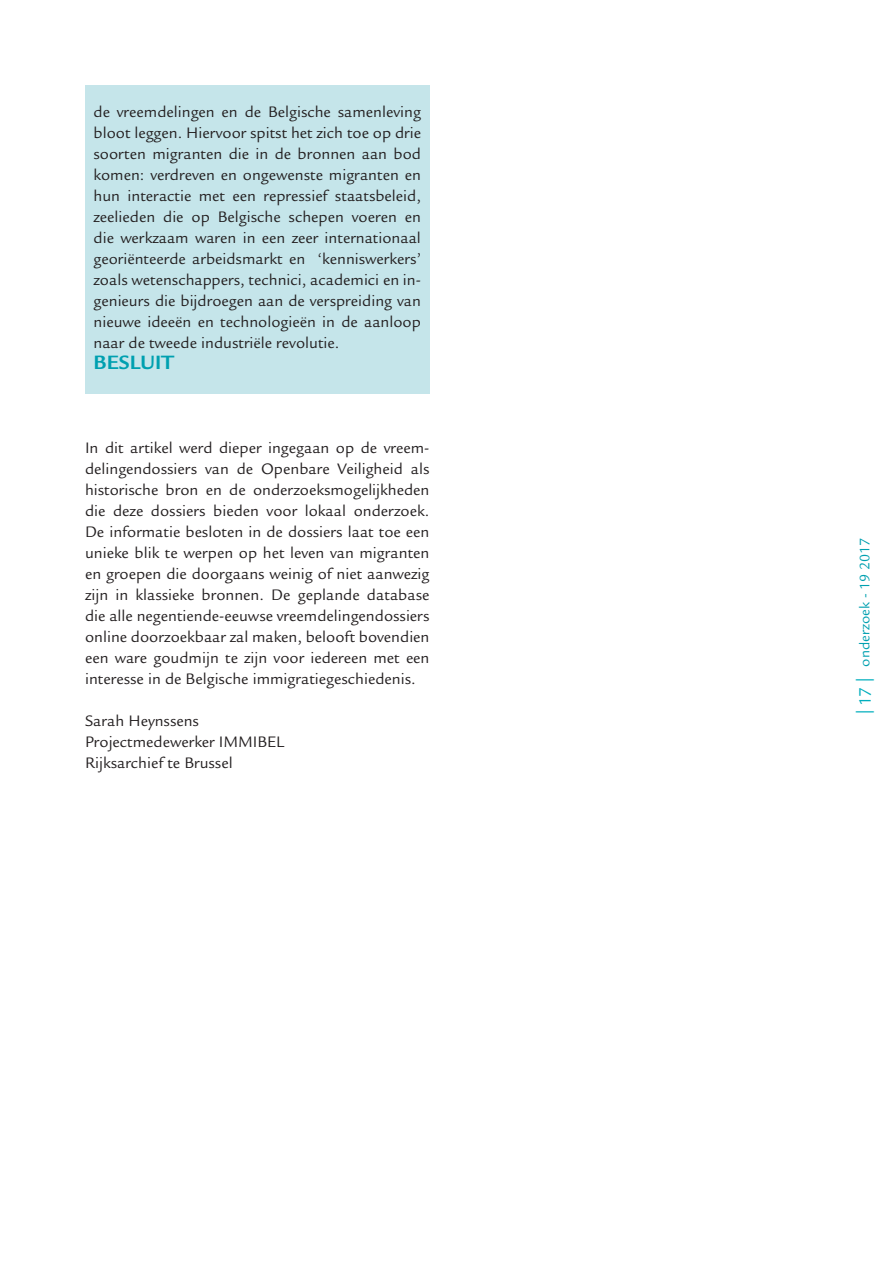
<style>
.page{position:relative;width:893px;height:1263px;background:#fff}
.page>*{position:absolute;margin:0;border:0;box-sizing:border-box;transform-origin:0 0}
.Tussentitel{font:700 21px "Legacy Sans Std";color:#00a0b0}
.Tekst{font:16.5px/21px "Legacy Sans Std";color:#231f20;text-align:justify}
.t1{font:15px "Legacy Sans Std";color:#00a0b0}
.s1{font-family:"Myriad Pro";font-size:18px;color:#00aebd}
.s2{font-size:18px;color:#00aebd}
</style>
<div class="page">
<div style="left:85px;top:85px;width:344px;height:308px;background:#c5e5ea"></div>
<p class="Tekst" style="left:94px;top:101px;width:329px">de vreemdelingen en de Belgische samenleving bloot leggen. Hiervoor spitst het zich toe op drie soorten migranten die in de bronnen aan bod komen: verdreven en ongewenste migranten en hun interactie met een repressief staatsbeleid, zeelieden die op Belgische schepen voeren en die werkzaam waren in een zeer internationaal georiënteerde arbeidsmarkt en ‘kenniswerkers’ zoals wetenschappers, technici, academici en in&shy;genieurs die bijdroegen aan de verspreiding van nieuwe ideeën en technologieën in de aanloop naar de tweede industriële revolutie.</p>
<p class="Tussentitel" style="left:94px;top:350px;width:82px">BESLUIT</p>
<p class="Tekst" style="left:85px;top:437px;width:346px">In dit artikel werd dieper ingegaan op de vreem&shy;delingendossiers van de Openbare Veiligheid als historische bron en de onderzoeksmogelijkheden die deze dossiers bieden voor lokaal onderzoek.<br>De informatie besloten in de dossiers laat toe een unieke blik te werpen op het leven van migranten en groepen die doorgaans weinig of niet aanwezig zijn in klassieke bronnen. De geplande database die alle negentiende-eeuwse vreemdelingendossiers online doorzoekbaar zal maken, belooft bovendien een ware goudmijn te zijn voor iedereen met een interesse in de Belgische immigratiegeschiedenis.</p>
<p class="Tekst" style="left:85px;top:710px;width:116px">Sarah Heynssens</p>
<p class="Tekst" style="left:85px;top:731px;width:200px">Projectmedewerker IMMIBEL</p>
<p class="Tekst" style="left:85px;top:752px;width:149px">Rijksarchief te Brussel</p>
<p class="t1" style="left:856px;top:714px;width:178px;rotate:-90deg"><span class="s1">|</span> <span class="s2">17</span> <span class="s1">|</span> onderzoek - 19 2017</p>
</div>
